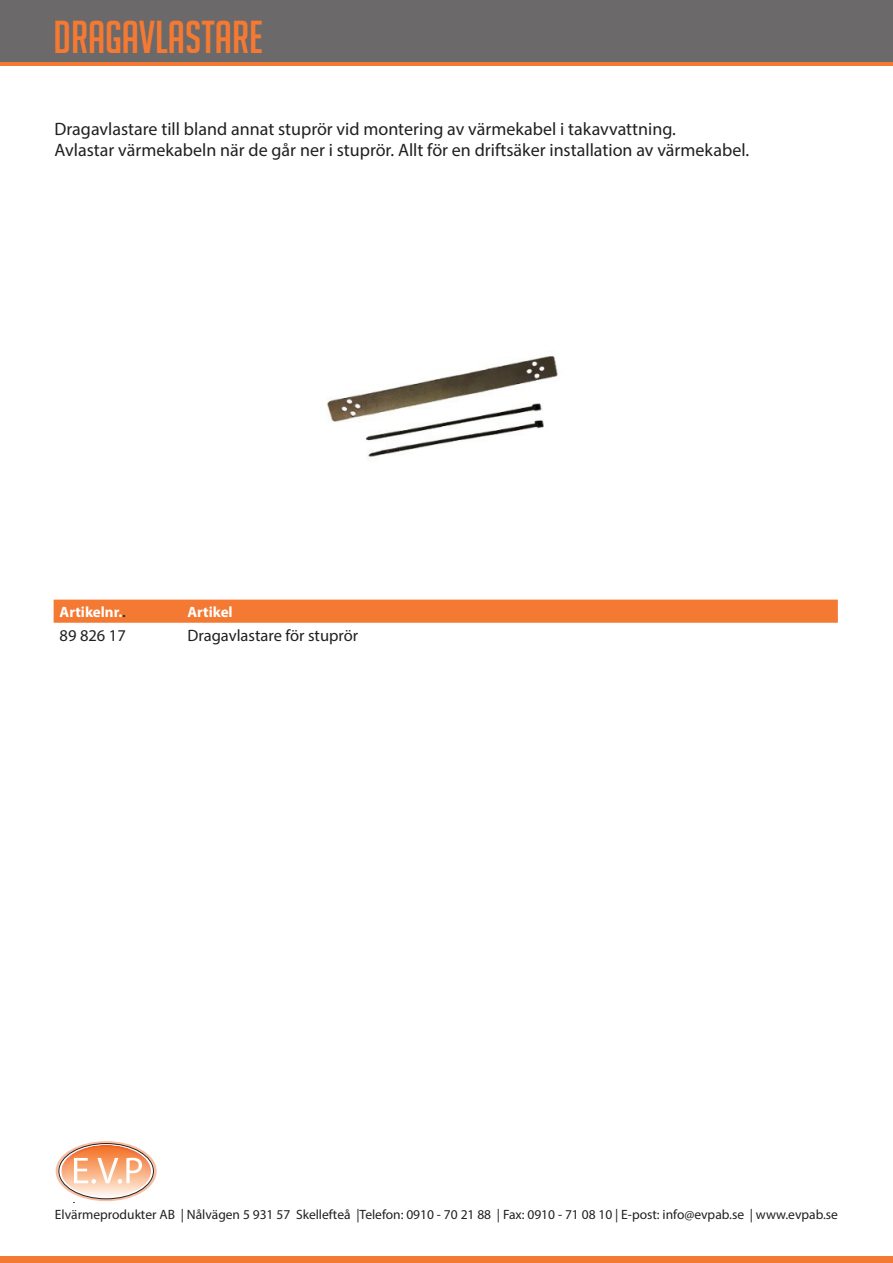
<style>
.page{position:relative;width:893px;height:1263px;background:#fff}
.page>*{position:absolute;margin:0;border:0;box-sizing:border-box;transform-origin:0 0}
.t1{font:45px "Big Noodle Titling";color:#f47933}
.t2{font:18px/21.6px "Myriad Pro";color:#221f1f}
.t3{font:16.5px "Myriad Pro";color:#221f1f}
.t4{font:700 15px "Myriad Pro";color:#fff}
.t5{font:13.5px "Myriad Pro";color:#221f1f}
.s1{font-size:12px;color:#221f1f}
</style>
<div class="page">
<div style="left:0;top:0;width:893px;height:66px;background:#6b6969"></div>
<div style="left:0;top:1256px;width:893px;height:7px;background:#f47933"></div>
<div style="left:54px;top:600px;width:784px;height:23px;background:#f47933"></div>
<div style="left:56px;top:1141px;width:101px;height:60px;border:2px solid #fabd9f;border-radius:50%"></div>
<div style="left:59px;top:1143px;width:95px;height:56px;border:1px solid #221f1f;border-radius:50%"></div>
<img style="left:61px;top:1145px;width:90px;height:45px">
<img style="left:66px;top:1146px;width:80px;height:51px">
<svg style="left:74px;top:1158px;width:68px;height:26px"></svg>
<hr style="left:0;top:62px;width:893px;height:4px;background:#f47933">
<img style="left:326px;top:355px;width:232px;height:102px">
<h1 class="t1" style="left:54px;top:11px;width:211px">DRAGAVLASTARE</h1>
<p class="t2" style="left:55px;top:119px;width:696px">Dragavlastare till bland annat stuprör vid montering av värmekabel i takavvattning.<br>Avlastar värmekabeln när de går ner i stuprör. Allt för en driftsäker installation av värmekabel.</p>
<p class="t4" style="left:60px;top:603px;width:67px">Artikelnr.<span class="s1">.</span></p>
<p class="t4" style="left:187px;top:603px;width:47px">Artikel</p>
<p class="t3" style="left:60px;top:629px;width:68px">89 826 17</p>
<p class="t3" style="left:187px;top:629px;width:172px">Dragavlastare för stuprör</p>
<p class="t5" style="left:55px;top:1209px;width:784px">Elvärmeprodukter AB | Nålvägen 5 931 57 Skellefteå |Telefon: 0910 - 70 21 88 | Fax: 0910 - 71 08 10 | E-post: info@evpab.se | www.evpab.se</p>
</div>
